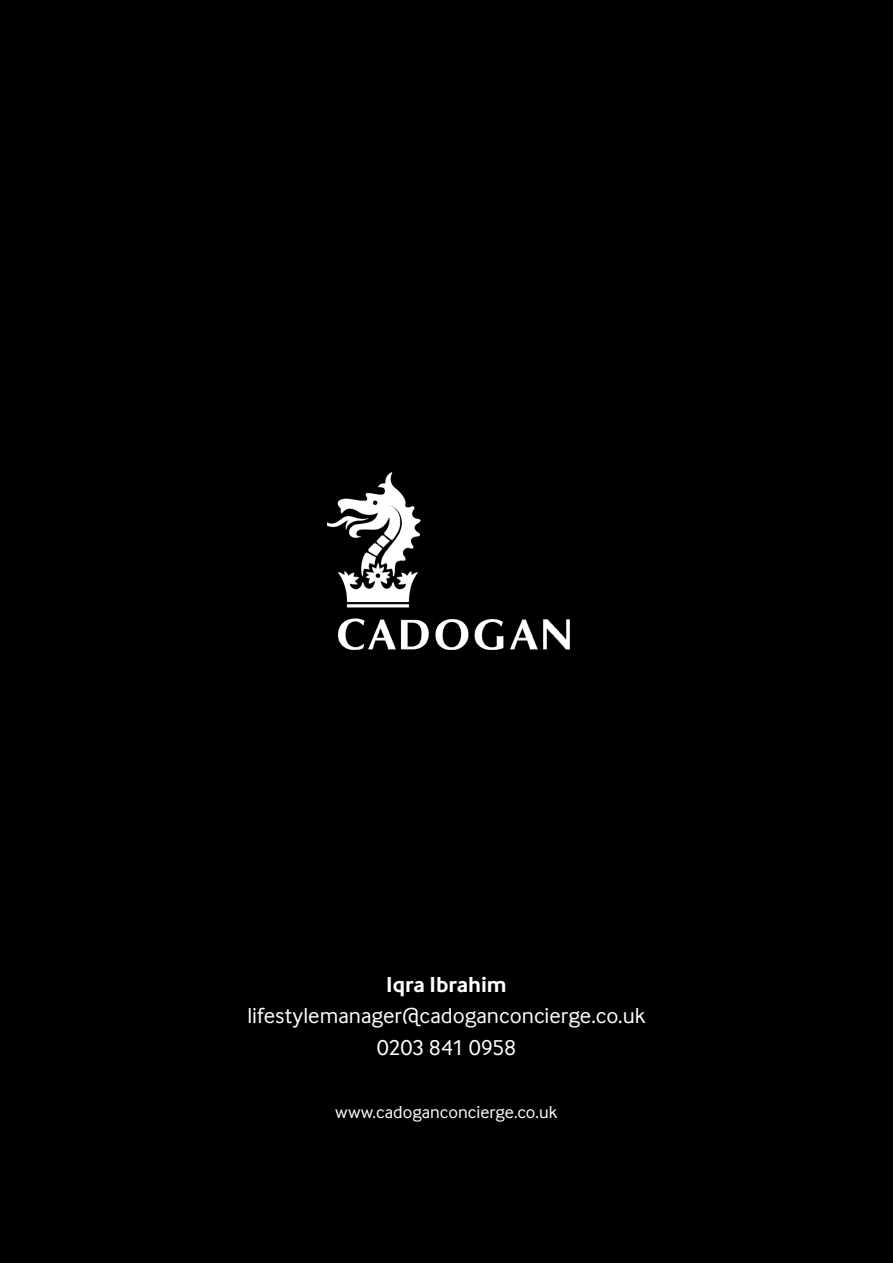
<style>
.page{position:relative;width:893px;height:1263px;background:#000}
.page>*{position:absolute;margin:0;border:0;box-sizing:border-box;transform-origin:0 0}
.t1{font:22.5px "Inter Face";color:#fff}
.t2{font:700 22.5px "Inter Face";letter-spacing:-.005em;color:#fff}
.t3{font:18px "Inter Face";color:#fff}
</style>
<div class="page">
<img style="left:328px;top:472px;width:242px;height:178px">
<p class="t2" style="left:386px;top:971px;width:122px">Iqra Ibrahim</p>
<p class="t1" style="left:247px;top:1003px;width:400px">lifestylemanager@cadoganconcierge.co.uk</p>
<p class="t1" style="left:377px;top:1035px;width:141px">0203 841 0958</p>
<p class="t3" style="left:336px;top:1102px;width:223px">www.cadoganconcierge.co.uk</p>
</div>
